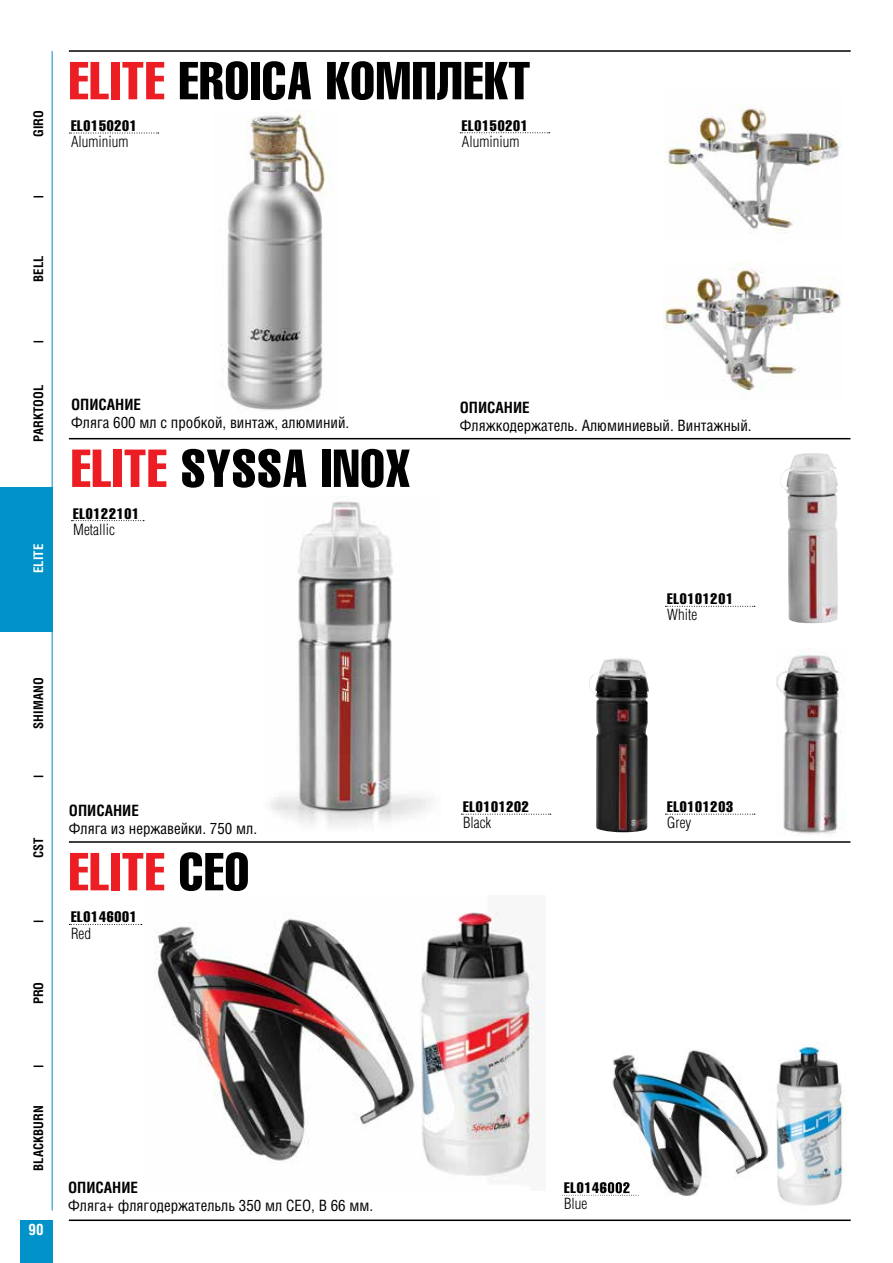
<style>
.page{position:relative;width:893px;height:1263px;background:#fff}
.page>*{position:absolute;margin:0;border:0;box-sizing:border-box;transform-origin:0 0}
.t1{font:52.5px "AG Letterica Compressed C";letter-spacing:.02em;color:#000}
.t2{font:52.5px "AG Letterica Compressed C";letter-spacing:.02em;color:#ed1d24}
.t3{font:15px "AG Letterica Condensed C";color:#000}
.t4{font:15px "AG Letterica Compressed C";letter-spacing:.05em;color:#000}
.t5{font:15px "AG Letterica Light Condensed C";color:#000}
.t6{font:700 15px "AG Letterica Condensed C";color:#000}
.t7{font:700 15px "AG Letterica Condensed C";color:#fff}
.t8{font:700 12.75px "AG Letterica Condensed C";color:#000}
.t9{font:700 12.75px "AG Letterica Condensed C";color:#fff}
.s1{color:#ed1d24}
.s2{color:#000}
</style>
<div class="page">
<hr style="left:69px;top:1219px;width:782px;height:2px;background:#000">
<hr style="left:69px;top:50px;width:782px;height:2px;background:#000">
<div style="left:0;top:487px;width:53px;height:144px;background:#0092c8"></div>
<div style="left:20px;top:1220px;width:33px;height:43px;background:#0092c8"></div>
<hr style="left:52px;top:51px;width:1px;height:1159px;background:#0092c8">
<svg style="left:34px;top:920px;width:9px;height:2px"></svg>
<svg style="left:34px;top:1065px;width:9px;height:2px"></svg>
<img style="left:155px;top:912px;width:389px;height:270px">
<img style="left:227px;top:110px;width:105px;height:300px">
<svg style="left:69px;top:133px;width:90px;height:1px"></svg>
<img style="left:663px;top:262px;width:178px;height:130px">
<img style="left:664px;top:104px;width:175px;height:129px">
<hr style="left:69px;top:438px;width:781px;height:1px;background:#000">
<hr style="left:69px;top:841px;width:781px;height:2px;background:#000">
<svg style="left:460px;top:132px;width:90px;height:1px"></svg>
<svg style="left:665px;top:606px;width:90px;height:1px"></svg>
<svg style="left:665px;top:814px;width:90px;height:1px"></svg>
<svg style="left:461px;top:814px;width:90px;height:1px"></svg>
<svg style="left:72px;top:520px;width:72px;height:1px"></svg>
<img style="left:270px;top:501px;width:160px;height:325px">
<img style="left:589px;top:658px;width:60px;height:174px">
<img style="left:780px;top:453px;width:58px;height:170px">
<img style="left:777px;top:648px;width:63px;height:188px">
<svg style="left:69px;top:924px;width:73px;height:1px"></svg>
<img style="left:606px;top:1045px;width:240px;height:161px">
<svg style="left:562px;top:1195px;width:77px;height:1px"></svg>
<img style="left:606px;top:1182px;width:24px;height:11px">
<p class="t8" style="left:31px;top:137px;width:28px;rotate:-90deg">GIRO</p>
<h1 class="t1" style="left:69px;top:52px;width:462px"><span class="s1">ELITE</span> EROICA КОМПЛЕКТ</h1>
<p class="t4" style="left:71px;top:117px;width:67px">EL0150201</p>
<p class="t5" style="left:71px;top:133px;width:59px">Aluminium</p>
<p class="t4" style="left:462px;top:117px;width:67px">EL0150201</p>
<p class="t5" style="left:462px;top:133px;width:59px">Aluminium</p>
<p class="t8" style="left:31px;top:282px;width:28px;rotate:-90deg">BELL</p>
<p class="t8" style="left:31px;top:442px;width:58px;rotate:-90deg">PARKTOOL</p>
<p class="t9" style="left:31px;top:573px;width:31px;rotate:-90deg">ELITE</p>
<p class="t6" style="left:71px;top:396px;width:72px">ОПИСАНИЕ</p>
<p class="t3" style="left:71px;top:414px;width:280px">Фляга 600 мл с пробкой, винтаж, алюминий.</p>
<h1 class="t1" style="left:71px;top:440px;width:340px"><span class="s1">ELITE</span> SYSSA INOX</h1>
<p class="t4" style="left:73px;top:505px;width:67px">EL0122101</p>
<p class="t5" style="left:73px;top:521px;width:43px">Metalliс</p>
<p class="t8" style="left:31px;top:729px;width:53px;rotate:-90deg">SHIMANO</p>
<p class="t8" style="left:31px;top:858px;width:22px;rotate:-90deg">CST</p>
<p class="t8" style="left:31px;top:1004px;width:24px;rotate:-90deg">PRO</p>
<p class="t6" style="left:69px;top:801px;width:72px">ОПИСАНИЕ</p>
<p class="t3" style="left:69px;top:820px;width:190px">Фляга из нержавейки. 750 мл.</p>
<h1 class="t2" style="left:69px;top:843px;width:182px">ELITE <span class="s2">CEO</span></h1>
<p class="t4" style="left:71px;top:909px;width:67px">EL0146001</p>
<p class="t5" style="left:71px;top:924px;width:21px">Red</p>
<p class="t8" style="left:31px;top:1170px;width:67px;rotate:-90deg">BLACKBURN</p>
<p class="t7" style="left:29px;top:1221px;width:16px">90</p>
<p class="t6" style="left:68px;top:1178px;width:72px">ОПИСАНИЕ</p>
<p class="t3" style="left:68px;top:1196px;width:307px">Фляга+ флягодержательль 350 мл CEO, В 66 мм.</p>
<p class="t6" style="left:460px;top:399px;width:72px">ОПИСАНИЕ</p>
<p class="t3" style="left:460px;top:417px;width:293px">Фляжкодержатель. Алюминиевый. Винтажный.</p>
<p class="t4" style="left:463px;top:799px;width:67px">EL0101202</p>
<p class="t5" style="left:463px;top:814px;width:30px">Black</p>
<p class="t4" style="left:667px;top:591px;width:67px">EL0101201</p>
<p class="t5" style="left:667px;top:606px;width:31px">White</p>
<p class="t4" style="left:667px;top:799px;width:67px">EL0101203</p>
<p class="t5" style="left:667px;top:814px;width:26px">Grey</p>
<p class="t4" style="left:564px;top:1179px;width:67px">EL0146002</p>
<p class="t5" style="left:564px;top:1195px;width:25px">Blue</p>
</div>
